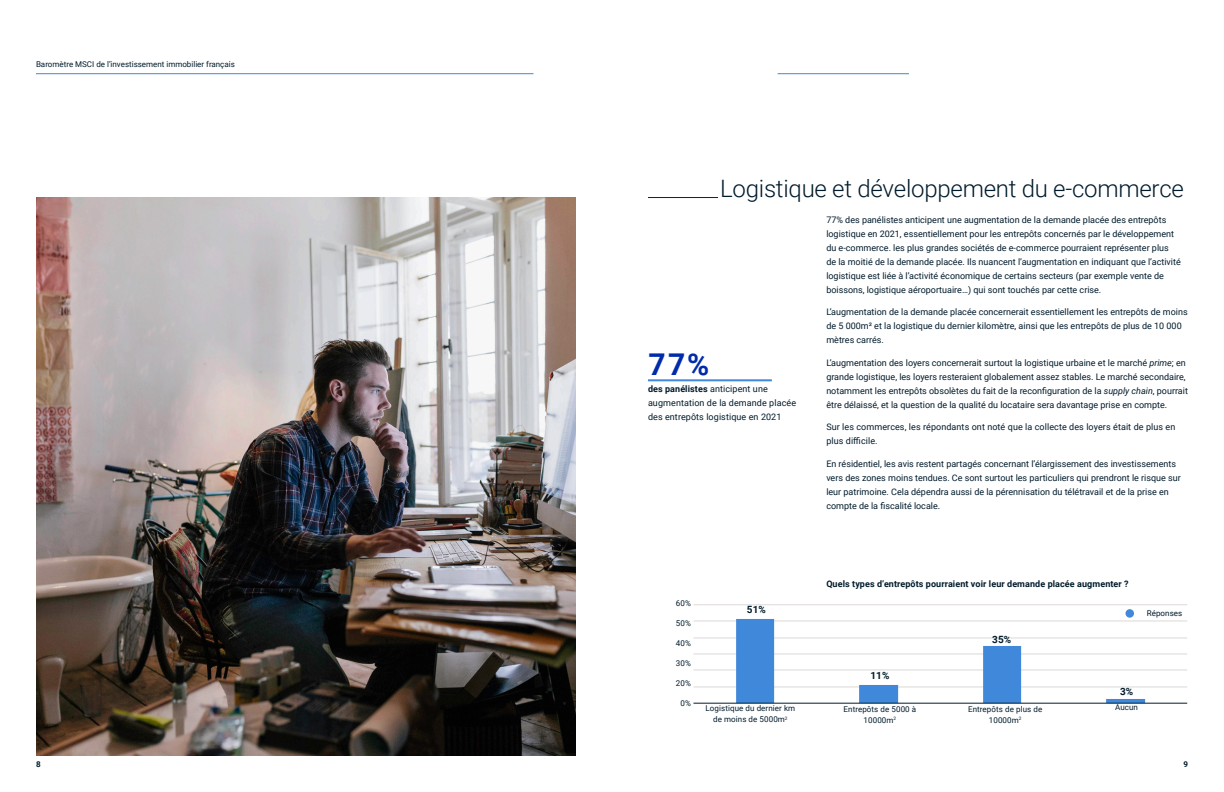
<style>
.page{position:relative;width:1224px;height:792px;background:#fff}
.page>*{position:absolute;margin:0;border:0;box-sizing:border-box;transform-origin:0 0}
.Section_title{font:700 30px "Roboto";color:#002baa}
.Section_title-2{font:300 24px "Roboto";letter-spacing:-.01em;color:#001b2b}
.Body_copy{font:700 10px "Roboto";color:#001b2b}
.Body_copy-2{font:9px/14px "Roboto";color:#001b2b}
.Body_copy-3{font:700 9px "Roboto";letter-spacing:.01em;color:#001b2b}
.Body_copy-4{font:8px/11px "Roboto";letter-spacing:.01em;color:#001b2b;text-align:center}
.t1{font:700 8px "Roboto";color:#001b2b}
.s1{font-weight:700}
.s2{font-style:italic}
</style>
<div class="page">
<hr style="left:36px;top:73px;width:497px;height:1px;background:#3f88da">
<hr style="left:778px;top:73px;width:131px;height:1px;background:#3f88da">
<img style="left:36px;top:197px;width:540px;height:559px">
<hr style="left:648px;top:197px;width:70px;height:1px;background:#00293a">
<hr style="left:648px;top:379px;width:124px;height:2px;background:#3f88da">
<hr style="left:693px;top:605px;width:494px;height:1px;background:#dcd8d7">
<hr style="left:693px;top:621px;width:494px;height:1px;background:#dcd8d7">
<hr style="left:693px;top:638px;width:494px;height:1px;background:#dcd8d7">
<hr style="left:693px;top:654px;width:494px;height:1px;background:#dcd8d7">
<hr style="left:693px;top:670px;width:494px;height:1px;background:#dcd8d7">
<hr style="left:693px;top:687px;width:494px;height:1px;background:#dcd8d7">
<svg style="left:736px;top:619px;width:409px;height:84px"></svg>
<hr style="left:693px;top:703px;width:494px;height:1px;background:#001c2b">
<div style="left:1126px;top:609px;width:8px;height:9px;background:#3f88da;border-radius:50%"></div>
<p class="Body_copy-4" style="left:36px;top:59px;width:200px">Baromètre MSCI de l’investissement immobilier français</p>
<p class="Section_title-2" style="left:720px;top:172px;width:465px">Logistique et développement du e-commerce</p>
<p class="Section_title" style="left:649px;top:344px;width:62px">77%</p>
<p class="Body_copy-2" style="left:648px;top:381px;width:150px"><span class="s1">des panélistes</span> anticipent une augmentation de la demande placée des entrepôts logistique en 2021</p>
<p class="Body_copy-4" style="left:676px;top:598px;width:17px">60%</p>
<p class="Body_copy-4" style="left:676px;top:618px;width:17px">50%</p>
<p class="Body_copy-4" style="left:676px;top:638px;width:17px">40%</p>
<p class="Body_copy-4" style="left:676px;top:658px;width:17px">30%</p>
<p class="Body_copy-4" style="left:676px;top:678px;width:17px">20%</p>
<p class="Body_copy-4" style="left:681px;top:698px;width:12px">0%</p>
<p class="Body_copy" style="left:747px;top:603px;width:21px">51%</p>
<p class="Body_copy-4" style="left:706px;top:703px;width:91px">Logistique du dernier km de moins de 5000m<sup>2</sup></p>
<p class="Body_copy-2" style="left:826px;top:212px;width:356px">77% des panélistes anticipent une augmentation de la demande placée des entrepôts logistique en 2021, essentiellement pour les entrepôts concernés par le développement du e-commerce. les plus grandes sociétés de e-commerce pourraient représenter plus de la moitié de la demande placée. Ils nuancent l’augmentation en indiquant que l’activité logistique est liée à l’activité économique de certains secteurs (par exemple vente de boissons, logistique aéroportuaire…) qui sont touchés par cette crise.</p>
<p class="Body_copy-2" style="left:826px;top:305px;width:363px">L’augmentation de la demande placée concernerait essentiellement les entrepôts de moins de 5 000m² et la logistique du dernier kilomètre, ainsi que les entrepôts de plus de 10 000 mètres carrés.</p>
<p class="Body_copy-2" style="left:826px;top:355px;width:363px">L’augmentation des loyers concernerait surtout la logistique urbaine et le marché <span class="s2">prime</span>; en grande logistique, les loyers resteraient globalement assez stables. Le marché secondaire, notamment les entrepôts obsolètes du fait de la reconfiguration de la <span class="s2">supply chain</span>, pourrait être délaissé, et la question de la qualité du locataire sera davantage prise en compte.</p>
<p class="Body_copy-2" style="left:826px;top:420px;width:351px">Sur les commerces, les répondants ont noté que la collecte des loyers était de plus en plus difficile.</p>
<p class="Body_copy-2" style="left:826px;top:456px;width:356px">En résidentiel, les avis restent partagés concernant l’élargissement des investissements vers des zones moins tendues. Ce sont surtout les particuliers qui prendront le risque sur leur patrimoine. Cela dépendra aussi de la pérennisation du télétravail et de la prise en compte de la fiscalité locale.</p>
<p class="Body_copy-3" style="left:826px;top:578px;width:304px">Quels types d’entrepôts pourraient voir leur demande placée augmenter ?</p>
<p class="Body_copy" style="left:992px;top:633px;width:21px">35%</p>
<p class="Body_copy-4" style="left:1147px;top:607px;width:37px">Réponses</p>
<p class="Body_copy" style="left:870px;top:668px;width:21px">11%</p>
<p class="Body_copy" style="left:1120px;top:684px;width:15px">3%</p>
<p class="Body_copy-4" style="left:844px;top:703px;width:74px">Entrepôts de 5000 à<br>10000m<sup>2</sup></p>
<p class="Body_copy-4" style="left:968px;top:703px;width:76px">Entrepôts de plus de<br>10000m<sup>2</sup></p>
<p class="Body_copy-4" style="left:1115px;top:701px;width:24px">Aucun</p>
<p class="t1" style="left:36px;top:758px;width:6px">8</p>
<p class="t1" style="left:1183px;top:758px;width:6px">9</p>
</div>
